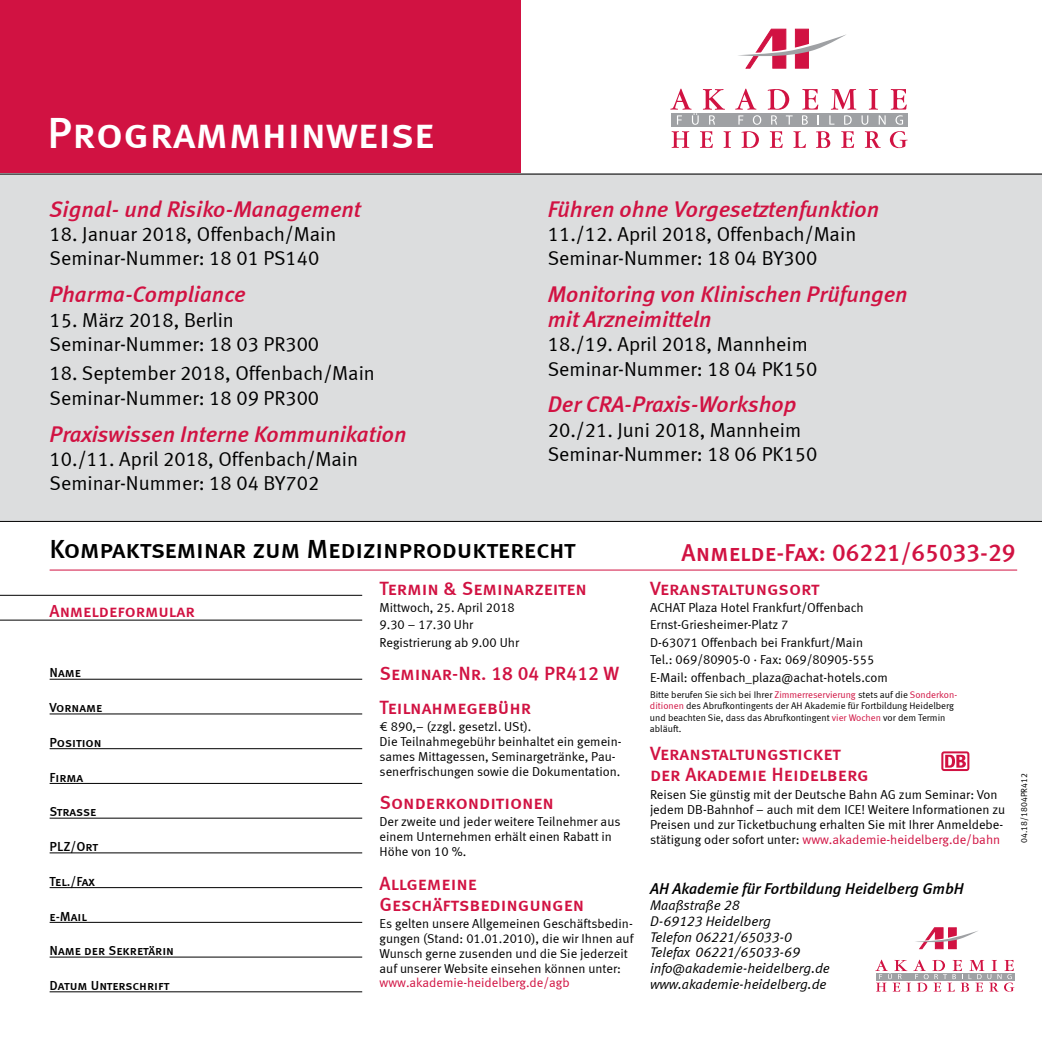
<style>
.page{position:relative;width:1042px;height:1042px;background:#fff}
.page>*{position:absolute;margin:0;border:0;box-sizing:border-box;transform-origin:0 0}
.t1{font:43.75px "Meta Medium LF Caps";letter-spacing:-.005em;color:#fff}
.t2{font:26.25px "Meta Medium LF Caps";letter-spacing:-.015em;color:#000}
.t3{font:24.5px "Meta Medium LF Caps";color:#d11242}
.t4{font:italic 22.75px/24.5px "Meta Medium LF";color:#d11242}
.t5{font:20.12px/24.3px "Meta Normal LF";color:#000}
.t6{font:19.25px/21px "Meta Medium LF Caps";color:#d11242}
.t7{font:17.5px "Meta Medium LF Caps";color:#d11242}
.t8{font:italic 15.75px "Meta Medium LF";color:#000}
.t9{font:italic 14px/15.8px "Meta Normal LF";color:#000}
.t10{font:13.12px "Meta Medium LF Caps";color:#000}
.t11{font:12.95px/14.9px "Meta Normal LF";color:#000}
.t12{font:12.95px "Meta Normal LF";color:#d11242}
.t13{font:9.62px/11.4px "Meta Normal LF";color:#000}
.t14{font:8.75px "Meta Normal LF";color:#000}
.s1{color:#d11242}
</style>
<div class="page">
<div style="left:0;top:0;width:521px;height:174px;background:#d11242"></div>
<div style="left:0;top:174px;width:1042px;height:347px;background:#dcddde"></div>
<svg style="left:738px;top:29px;width:108px;height:39px"></svg>
<svg style="left:671px;top:131px;width:18px;height:17px"></svg>
<svg style="left:700px;top:131px;width:13px;height:17px"></svg>
<svg style="left:723px;top:131px;width:8px;height:17px"></svg>
<svg style="left:741px;top:131px;width:18px;height:17px"></svg>
<svg style="left:770px;top:131px;width:13px;height:17px"></svg>
<svg style="left:793px;top:131px;width:13px;height:17px"></svg>
<svg style="left:816px;top:131px;width:14px;height:17px"></svg>
<svg style="left:841px;top:131px;width:13px;height:17px"></svg>
<svg style="left:865px;top:131px;width:16px;height:17px"></svg>
<svg style="left:890px;top:131px;width:17px;height:17px"></svg>
<div style="left:672px;top:113px;width:236px;height:14px;background:#9fa1a4"></div>
<svg style="left:670px;top:89px;width:55px;height:36px"></svg>
<svg style="left:735px;top:89px;width:26px;height:36px"></svg>
<svg style="left:767px;top:89px;width:25px;height:36px"></svg>
<svg style="left:802px;top:89px;width:17px;height:36px"></svg>
<svg style="left:829px;top:89px;width:56px;height:36px"></svg>
<svg style="left:891px;top:89px;width:16px;height:36px"></svg>
<hr style="left:0;top:521px;width:1042px;height:1px;background:#000">
<hr style="left:0;top:174px;width:1042px;height:1px;background:#000">
<hr style="left:50px;top:569px;width:967px;height:1px;background:#d11242">
<hr style="left:0;top:595px;width:362px;height:1px;background:#000">
<hr style="left:0;top:620px;width:362px;height:1px;background:#000">
<hr style="left:50px;top:679px;width:312px;height:1px;background:#000">
<hr style="left:50px;top:713px;width:312px;height:1px;background:#000">
<hr style="left:50px;top:748px;width:312px;height:1px;background:#000">
<hr style="left:50px;top:783px;width:312px;height:1px;background:#000">
<hr style="left:50px;top:818px;width:312px;height:1px;background:#000">
<hr style="left:50px;top:852px;width:312px;height:1px;background:#000">
<hr style="left:50px;top:887px;width:312px;height:1px;background:#000">
<hr style="left:50px;top:922px;width:312px;height:1px;background:#000">
<hr style="left:50px;top:956px;width:312px;height:1px;background:#000">
<hr style="left:50px;top:991px;width:312px;height:1px;background:#000">
<svg style="left:915px;top:927px;width:63px;height:22px"></svg>
<svg style="left:875px;top:959px;width:139px;height:32px"></svg>
<svg style="left:941px;top:751px;width:28px;height:20px"></svg>
<svg style="left:943px;top:753px;width:24px;height:16px"></svg>
<svg style="left:945px;top:755px;width:21px;height:12px"></svg>
<h1 class="t1" style="left:47px;top:107px;width:389px">Programmhinweise</h1>
<h3 class="t4" style="left:50px;top:196px;width:313px">Signal- und Risiko-Management</h3>
<h3 class="t5" style="left:50px;top:222px;width:288px">18. Januar 2018, Offenbach/Main<br>Seminar-Nummer: 18 01 PS140</h3>
<h3 class="t4" style="left:50px;top:282px;width:197px">Pharma-Compliance</h3>
<h3 class="t5" style="left:50px;top:307px;width:271px">15. März 2018, Berlin<br>Seminar-Nummer: 18 03 PR300</h3>
<h3 class="t5" style="left:50px;top:361px;width:327px">18. September 2018, Offenbach/Main<br>Seminar-Nummer: 18 09 PR300</h3>
<h3 class="t4" style="left:50px;top:421px;width:358px">Praxiswissen Interne Kommunikation</h3>
<h3 class="t5" style="left:50px;top:447px;width:310px">10./11. April 2018, Offenbach/Main<br>Seminar-Nummer: 18 04 BY702</h3>
<h3 class="t4" style="left:548px;top:196px;width:333px">Führen ohne Vorgesetztenfunktion</h3>
<h3 class="t5" style="left:548px;top:222px;width:310px">11./12. April 2018, Offenbach/Main<br>Seminar-Nummer: 18 04 BY300</h3>
<h3 class="t4" style="left:548px;top:282px;width:361px">Monitoring von Klinischen Prüfungen mit Arzneimitteln</h3>
<h3 class="t5" style="left:548px;top:332px;width:271px">18./19. April 2018, Mannheim<br>Seminar-Nummer: 18 04 PK150</h3>
<h3 class="t4" style="left:548px;top:392px;width:250px">Der CRA-Praxis-Workshop</h3>
<h3 class="t5" style="left:548px;top:417px;width:271px">20./21. Juni 2018, Mannheim<br>Seminar-Nummer: 18 06 PK150</h3>
<h2 class="t2" style="left:50px;top:533px;width:528px">Kompaktseminar zum Medizinprodukterecht</h2>
<h3 class="t7" style="left:50px;top:600px;width:147px">Anmeldeformular</h3>
<p class="t10" style="left:50px;top:665px;width:33px">Name</p>
<p class="t10" style="left:50px;top:700px;width:54px">Vorname</p>
<p class="t10" style="left:50px;top:735px;width:54px">Position</p>
<p class="t10" style="left:50px;top:769px;width:35px">Firma</p>
<p class="t10" style="left:50px;top:804px;width:48px">Strasse</p>
<p class="t10" style="left:50px;top:839px;width:50px">PLZ/Ort</p>
<p class="t10" style="left:50px;top:873px;width:47px">Tel./Fax</p>
<p class="t10" style="left:50px;top:908px;width:39px">e-Mail</p>
<p class="t10" style="left:50px;top:943px;width:126px">Name der Sekretärin</p>
<p class="t10" style="left:50px;top:978px;width:121px">Datum Unterschrift</p>
<h3 class="t6" style="left:379px;top:577px;width:209px">Termin &amp; Seminarzeiten</h3>
<p class="t11" style="left:379px;top:599px;width:141px;line-height:17.3px">Mittwoch, 25. April 2018<br>9.30 – 17.30 Uhr<br>Registrierung ab 9.00 Uhr</p>
<h3 class="t6" style="left:379px;top:657px;width:241px;line-height:33.4px">Seminar-Nr. 18 04 PR412 W<br>Teilnahmegebühr</h3>
<p class="t11" style="left:379px;top:719px;width:243px">€ 890,– (zzgl. gesetzl. USt).<br>Die Teilnahmegebühr beinhaltet ein gemein&shy;sames Mittagessen, Seminargetränke, Pau&shy;senerfrischungen sowie die Dokumentation.</p>
<h3 class="t6" style="left:379px;top:792px;width:176px">Sonderkonditionen</h3>
<p class="t11" style="left:379px;top:814px;width:242px">Der zweite und jeder weitere Teilnehmer aus einem Unternehmen erhält einen Rabatt in<br>Höhe von 10 %.</p>
<h3 class="t6" style="left:379px;top:872px;width:206px">Allgemeine<br>Geschäftsbedingungen</h3>
<p class="t11" style="left:379px;top:916px;width:255px">Es gelten unsere Allgemeinen Geschäftsbedin&shy;gungen (Stand: 01.01.2010), die wir Ihnen auf Wunsch gerne zusenden und die Sie jederzeit auf unserer Website einsehen können unter:</p>
<p class="t12" style="left:379px;top:975px;width:192px">www.akademie-heidelberg.de/agb</p>
<h3 class="t3" style="left:681px;top:538px;width:335px">Anmelde-Fax: 06221/65033-29</h3>
<h3 class="t6" style="left:650px;top:577px;width:171px">Veranstaltungsort</h3>
<p class="t11" style="left:650px;top:599px;width:239px;line-height:17.3px">ACHAT Plaza Hotel Frankfurt/Offenbach Ernst-Griesheimer-Platz 7<br>D-63071 Offenbach bei Frankfurt/Main Tel.: 069/80905-0 · Fax: 069/80905-555<br>E-Mail: offenbach_plaza@achat-hotels.com</p>
<p class="t13" style="left:650px;top:689px;width:309px">Bitte berufen Sie sich bei Ihrer <span class="s1">Zimmerreservierung</span> stets auf die <span class="s1">Sonderkon&shy;ditionen</span> des Abrufkontingents der AH Akademie für Fortbildung Heidelberg und beachten Sie, dass das Abrufkontingent <span class="s1">vier Wochen</span> vor dem Termin abläuft.</p>
<h3 class="t6" style="left:650px;top:743px;width:220px">Veranstaltungsticket der Akademie Heidelberg</h3>
<p class="t11" style="left:650px;top:787px;width:357px">Reisen Sie günstig mit der Deutsche Bahn AG zum Seminar: Von jedem DB-Bahnhof − auch mit dem ICE! Weitere Informationen zu Preisen und zur Ticketbuchung erhalten Sie mit Ihrer Anmeldebe&shy;stätigung oder sofort unter: <span class="s1">www.akademie-heidelberg.de/bahn</span></p>
<p class="t8" style="left:650px;top:879px;width:315px">AH Akademie für Fortbildung Heidelberg GmbH</p>
<p class="t9" style="left:650px;top:897px;width:181px">Maaßstraße 28<br>D-69123 Heidelberg<br>Telefon 06221/65033-0<br>Telefax 06221/65033-69 info@akademie-heidelberg.de www.akademie-heidelberg.de</p>
<p class="t14" style="left:1019px;top:843px;width:71px;rotate:-90deg">04.18/1804PR412</p>
</div>
